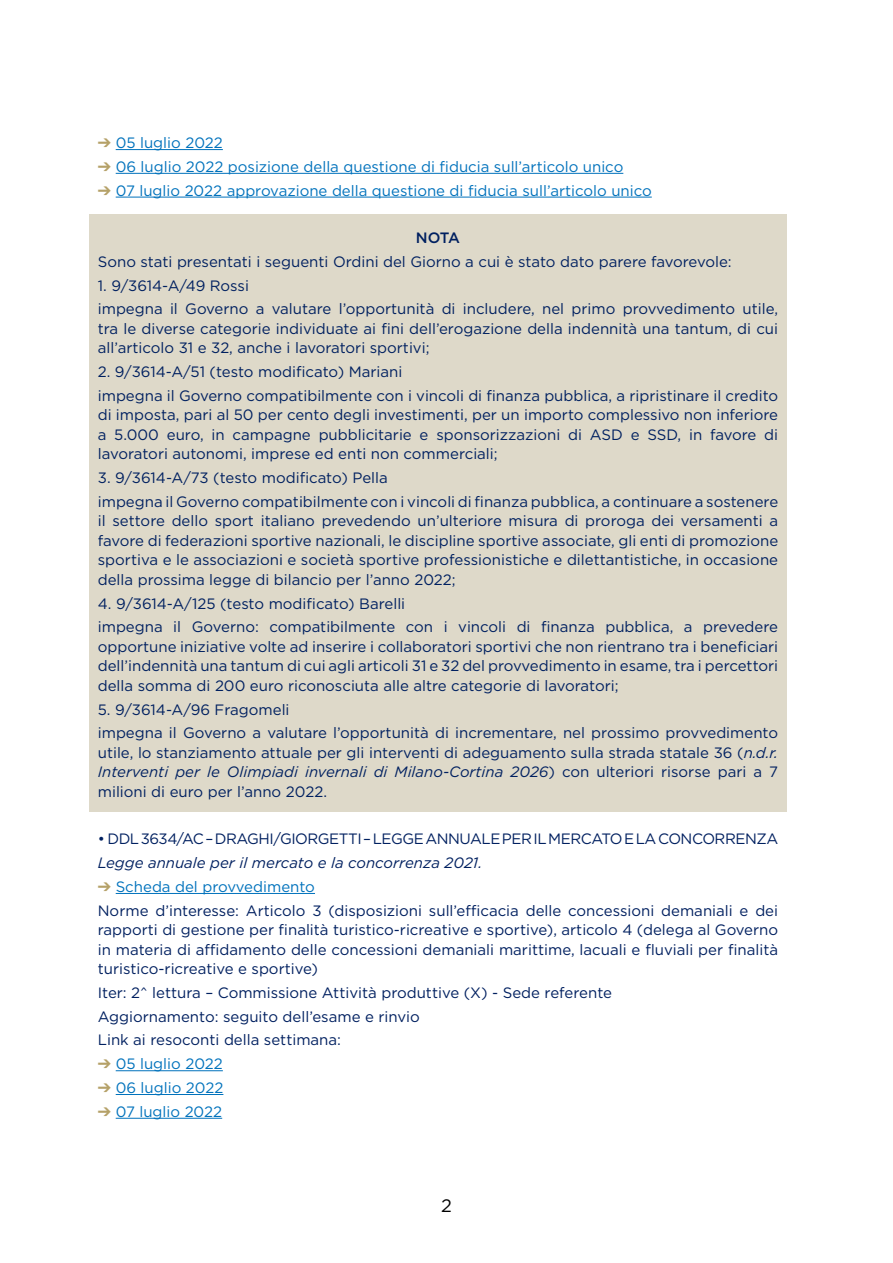
<style>
.page{position:relative;width:893px;height:1263px;background:#fff}
.page>*{position:absolute;margin:0;border:0;box-sizing:border-box;transform-origin:0 0}
.t1{font:18px "Gotham";color:#000}
.t2{font:15px/19.5px "Gotham";color:#002060}
.t3{font:15px "Gotham";color:#0072bc}
.t4{font:15px "Gotham";letter-spacing:-.03em;color:#002060}
.t5{font:italic 15px "Gotham";color:#002060}
.t6{font:500 15px "Gotham";color:#002060}
.s1{color:#b5a168}
.s2{font-style:italic}
.s3{color:#0072bc}
</style>
<div class="page">
<div style="left:89px;top:215px;width:698px;height:597px;background:#ded9c9"></div>
<hr style="left:116px;top:149px;width:107px;height:1px;background:#0072bc">
<hr style="left:116px;top:173px;width:507px;height:1px;background:#0072bc">
<hr style="left:116px;top:197px;width:536px;height:1px;background:#0072bc">
<hr style="left:116px;top:893px;width:199px;height:1px;background:#0072bc">
<hr style="left:116px;top:1070px;width:107px;height:1px;background:#0072bc">
<hr style="left:116px;top:1094px;width:107px;height:1px;background:#0072bc">
<hr style="left:116px;top:1118px;width:106px;height:1px;background:#0072bc">
<p class="t3" style="left:98px;top:133px;width:127px"><span class="s1">➔</span> 05 luglio 2022</p>
<p class="t3" style="left:98px;top:157px;width:527px"><span class="s1">➔</span> 06 luglio 2022 posizione della questione di fiducia sull’articolo unico</p>
<p class="t3" style="left:98px;top:181px;width:555px"><span class="s1">➔</span> 07 luglio 2022 approvazione della questione di fiducia sull’articolo unico</p>
<p class="t6" style="left:416px;top:228px;width:46px">NOTA</p>
<p class="t2" style="left:98px;top:251px;width:635px">Sono stati presentati i seguenti Ordini del Giorno a cui è stato dato parere favorevole:</p>
<p class="t2" style="left:98px;top:273px;width:682px;line-height:23.7px">1. 9/3614-A/49 Rossi<br>impegna il Governo a valutare l’opportunità di includere, nel primo provvedimento utile,</p>
<p class="t2" style="left:98px;top:318px;width:682px">tra le diverse categorie individuate ai fini dell’erogazione della indennità una tantum, di cui all’articolo 31 e 32, anche i lavoratori sportivi;</p>
<p class="t2" style="left:98px;top:360px;width:682px;line-height:23.7px">2. 9/3614-A/51 (testo modificato) Mariani<br>impegna il Governo compatibilmente con i vincoli di finanza pubblica, a ripristinare il credito</p>
<p class="t2" style="left:98px;top:405px;width:682px;text-align:justify">di imposta, pari al 50 per cento degli investimenti, per un importo complessivo non inferiore a 5.000 euro, in campagne pubblicitarie e sponsorizzazioni di ASD e SSD, in favore di lavoratori autonomi, imprese ed enti non commerciali;</p>
<p class="t2" style="left:98px;top:466px;width:682px;line-height:23.7px">3. 9/3614-A/73 (testo modificato) Pella<br>impegna il Governo compatibilmente con i vincoli di finanza pubblica, a continuare a sostenere</p>
<p class="t2" style="left:98px;top:511px;width:682px;text-align:justify">il settore dello sport italiano prevedendo un’ulteriore misura di proroga dei versamenti a favore di federazioni sportive nazionali, le discipline sportive associate, gli enti di promozione sportiva e le associazioni e società sportive professionistiche e dilettantistiche, in occasione della prossima legge di bilancio per l’anno 2022;</p>
<p class="t2" style="left:98px;top:591px;width:682px;line-height:23.7px">4. 9/3614-A/125 (testo modificato) Barelli<br>impegna il Governo: compatibilmente con i vincoli di finanza pubblica, a prevedere</p>
<p class="t2" style="left:98px;top:636px;width:682px;text-align:justify">opportune iniziative volte ad inserire i collaboratori sportivi che non rientrano tra i beneficiari dell’indennità una tantum di cui agli articoli 31 e 32 del provvedimento in esame, tra i percettori della somma di 200 euro riconosciuta alle altre categorie di lavoratori;</p>
<p class="t2" style="left:98px;top:697px;width:682px;line-height:23.7px">5. 9/3614-A/96 Fragomeli<br>impegna il Governo a valutare l’opportunità di incrementare, nel prossimo provvedimento</p>
<p class="t2" style="left:98px;top:742px;width:682px;text-align:justify">utile, lo stanziamento attuale per gli interventi di adeguamento sulla strada statale 36 (<span class="s2">n.d.r.<br>Interventi per le Olimpiadi invernali di Milano-Cortina 2026</span>) con ulteriori risorse pari a 7 milioni di euro per l’anno 2022.</p>
<p class="t4" style="left:98px;top:829px;width:682px">• DDL 3634/AC – DRAGHI/GIORGETTI – LEGGE ANNUALE PER IL MERCATO E LA CONCORRENZA</p>
<p class="t5" style="left:98px;top:853px;width:386px">Legge annuale per il mercato e la concorrenza 2021.</p>
<p class="t2" style="left:98px;top:874px;width:682px;line-height:23.7px"><span class="s1">➔</span> <span class="s3">Scheda del provvedimento<br></span>Norme d’interesse: Articolo 3 (disposizioni sull’efficacia delle concessioni demaniali e dei</p>
<p class="t2" style="left:98px;top:920px;width:682px;text-align:justify">rapporti di gestione per finalità turistico-ricreative e sportive), articolo 4 (delega al Governo in materia di affidamento delle concessioni demaniali marittime, lacuali e fluviali per finalità turistico-ricreative e sportive)</p>
<p class="t2" style="left:98px;top:980px;width:516px;line-height:23.7px">Iter: 2^ lettura – Commissione Attività produttive (X) - Sede referente<br>Aggiornamento: seguito dell’esame e rinvio<br>Link ai resoconti della settimana:</p>
<p class="t3" style="left:98px;top:1054px;width:127px"><span class="s1">➔</span> 05 luglio 2022</p>
<p class="t3" style="left:98px;top:1078px;width:127px"><span class="s1">➔</span> 06 luglio 2022</p>
<p class="t3" style="left:98px;top:1102px;width:126px"><span class="s1">➔</span> 07 luglio 2022</p>
<p class="t1" style="left:441px;top:1194px;width:12px">2</p>
</div>
